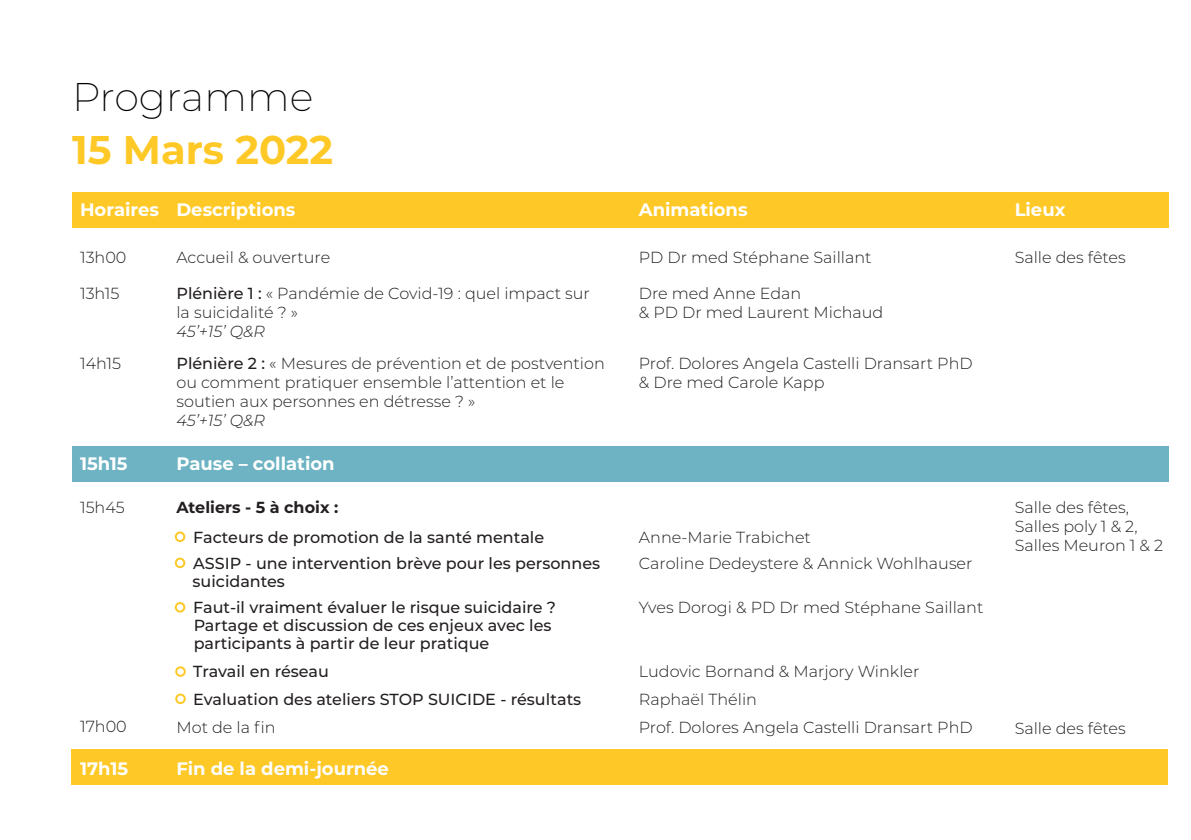
<style>
.page{position:relative;width:1191px;height:840px;background:#fff}
.page>*{position:absolute;margin:0;border:0;box-sizing:border-box;transform-origin:0 0}
.t1{font:700 40px "Montserrat";color:#fec927}
.t2{font:200 40px "Montserrat";color:#000204}
.t3{font:700 18px "Montserrat";color:#fff}
.t4{font:700 18px "Montserrat";color:#fbfdfe}
.t5{font:300 16px/19.2px "Montserrat";color:#231f20}
.t6{font:500 16px "Montserrat";color:#231f20}
.t7{font:italic 300 16px "Montserrat";color:#231f20}
.t8{font:700 16px "Montserrat";color:#231f20}
.s1{font-weight:500}
</style>
<div class="page">
<div style="left:72px;top:446px;width:1096px;height:35px;background:#6eb3c3"></div>
<div style="left:72px;top:192px;width:1096px;height:36px;background:#fec927"></div>
<div style="left:71px;top:749px;width:1096px;height:35px;background:#fec927"></div>
<div style="left:175px;top:557px;width:10px;height:11px;border:2px solid #fec927;border-radius:50%"></div>
<div style="left:175px;top:531px;width:10px;height:10px;border:2px solid #fec927;border-radius:50%"></div>
<div style="left:175px;top:601px;width:10px;height:11px;border:2px solid #fec927;border-radius:50%"></div>
<div style="left:175px;top:666px;width:11px;height:10px;border:2px solid #fec927;border-radius:50%"></div>
<div style="left:175px;top:693px;width:11px;height:10px;border:2px solid #fec927;border-radius:50%"></div>
<p class="t2" style="left:72px;top:70px;width:243px">Programme</p>
<p class="t1" style="left:72px;top:121px;width:263px">15 Mars 2022</p>
<p class="t3" style="left:80px;top:197px;width:81px">Horaires</p>
<p class="t3" style="left:176px;top:197px;width:120px">Descriptions</p>
<p class="t3" style="left:639px;top:197px;width:110px">Animations</p>
<p class="t3" style="left:1014px;top:197px;width:52px">Lieux</p>
<p class="t5" style="left:80px;top:246px;width:48px">13h00</p>
<p class="t5" style="left:176px;top:246px;width:155px">Accueil &amp; ouverture</p>
<p class="t5" style="left:639px;top:246px;width:234px">PD Dr med Stéphane Saillant</p>
<p class="t5" style="left:1014px;top:246px;width:113px">Salle des fêtes</p>
<p class="t5" style="left:80px;top:283px;width:41px">13h15</p>
<p class="t5" style="left:176px;top:283px;width:415px"><span class="s1">Plénière 1 :</span> « Pandémie de Covid-19 : quel impact sur</p>
<p class="t5" style="left:176px;top:302px;width:123px">la suicidalité ? »</p>
<p class="t7" style="left:176px;top:320px;width:90px">45’+15’ Q&amp;R</p>
<p class="t5" style="left:639px;top:283px;width:164px">Dre med Anne Edan</p>
<p class="t5" style="left:639px;top:302px;width:246px">&amp; PD Dr med Laurent Michaud</p>
<p class="t5" style="left:80px;top:353px;width:43px">14h15</p>
<p class="t5" style="left:176px;top:353px;width:430px"><span class="s1">Plénière 2 :</span> « Mesures de prévention et de postvention ou comment pratiquer ensemble l’attention et le</p>
<p class="t5" style="left:176px;top:391px;width:300px">soutien aux personnes en détresse ? »</p>
<p class="t7" style="left:176px;top:409px;width:90px">45’+15’ Q&amp;R</p>
<p class="t3" style="left:80px;top:450px;width:49px">15h15</p>
<p class="t3" style="left:176px;top:450px;width:160px">Pause – collation</p>
<p class="t5" style="left:80px;top:496px;width:46px">15h45</p>
<p class="t8" style="left:176px;top:495px;width:163px">Ateliers - 5 à choix :</p>
<p class="t6" style="left:193px;top:525px;width:352px">Facteurs de promotion de la santé mentale</p>
<p class="t6" style="left:193px;top:551px;width:408px">ASSIP - une intervention brève pour les personnes</p>
<p class="t6" style="left:193px;top:595px;width:364px">Faut-il vraiment évaluer le risque suicidaire ?</p>
<p class="t6" style="left:194px;top:613px;width:359px">Partage et discussion de ces enjeux avec les</p>
<p class="t6" style="left:194px;top:631px;width:297px">participants à partir de leur pratique</p>
<p class="t6" style="left:193px;top:659px;width:137px">Travail en réseau</p>
<p class="t6" style="left:193px;top:687px;width:389px">Evaluation des ateliers STOP SUICIDE - résultats</p>
<p class="t5" style="left:176px;top:716px;width:101px">Mot de la fin</p>
<p class="t6" style="left:192px;top:570px;width:94px">suicidantes</p>
<p class="t5" style="left:80px;top:715px;width:48px">17h00</p>
<p class="t3" style="left:80px;top:755px;width:50px">17h15</p>
<p class="t4" style="left:176px;top:755px;width:214px">Fin de la demi-journée</p>
<p class="t5" style="left:639px;top:353px;width:335px">Prof. Dolores Angela Castelli Dransart PhD</p>
<p class="t5" style="left:639px;top:372px;width:187px">&amp; Dre med Carole Kapp</p>
<p class="t5" style="left:639px;top:526px;width:173px">Anne-Marie Trabichet</p>
<p class="t5" style="left:639px;top:552px;width:335px">Caroline Dedeystere &amp; Annick Wohlhauser</p>
<p class="t5" style="left:639px;top:596px;width:346px">Yves Dorogi &amp; PD Dr med Stéphane Saillant</p>
<p class="t5" style="left:639px;top:660px;width:282px">Ludovic Bornand &amp; Marjory Winkler</p>
<p class="t5" style="left:639px;top:688px;width:119px">Raphaël Thélin</p>
<p class="t5" style="left:639px;top:716px;width:335px">Prof. Dolores Angela Castelli Dransart PhD</p>
<p class="t5" style="left:1014px;top:496px;width:150px">Salle des fêtes,<br>Salles poly 1 &amp; 2,<br>Salles Meuron 1 &amp; 2</p>
<p class="t5" style="left:1014px;top:717px;width:113px">Salle des fêtes</p>
</div>
